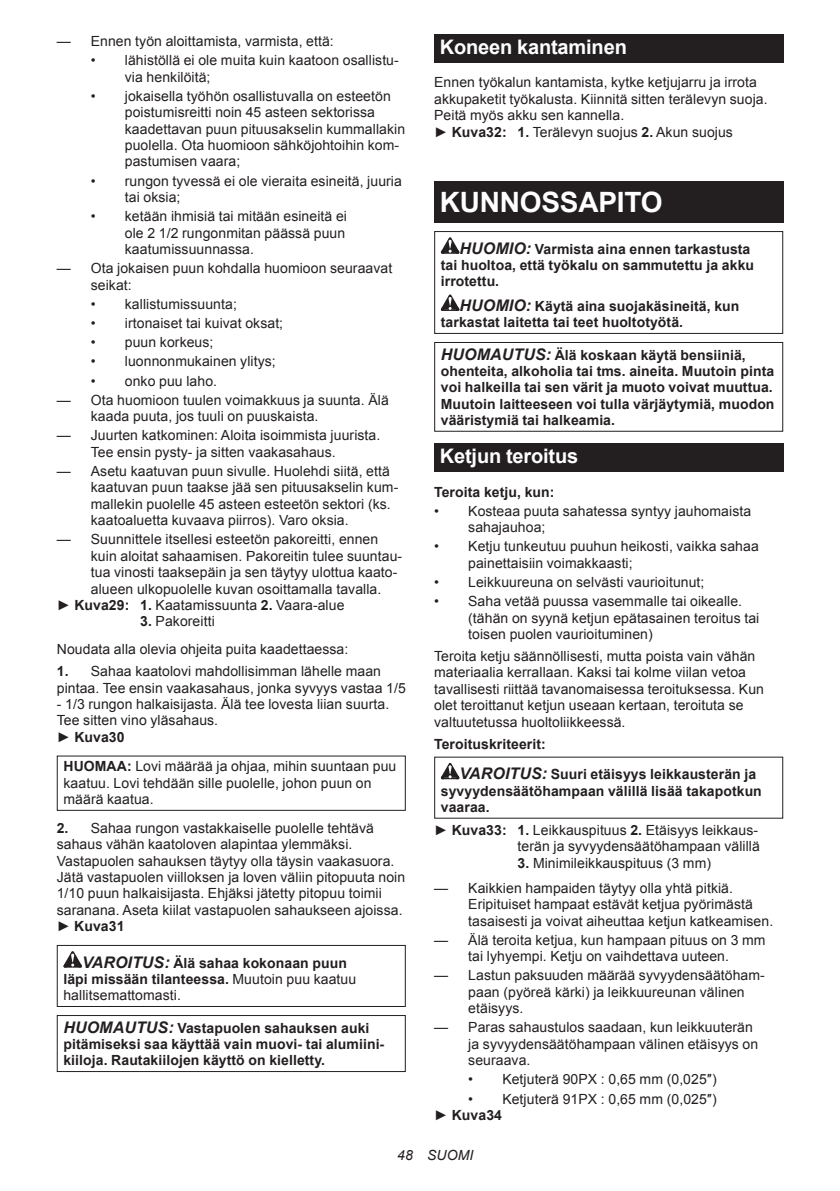
<style>
.page{position:relative;width:840px;height:1191px;background:#fff}
.page>*{position:absolute;margin:0;border:0;box-sizing:border-box;transform-origin:0 0}
.t1{font:700 28px "Arial";letter-spacing:-.01em;color:#fff}
.t2{font:700 20px "Arial";letter-spacing:-.01em;color:#fff}
.t3{font:14px/16.4px "Arial";letter-spacing:.005em;color:#231f20}
.t4{font:700 14px/16.4px "Arial";letter-spacing:.005em;color:#231f20}
.t5{font:italic 14px "Arial";letter-spacing:.005em;color:#231f20}
.s1{font-weight:700}
.s2{font-style:italic;font-size:16px}
.s3{font-weight:400}
</style>
<div class="page">
<div style="left:57px;top:755px;width:348px;height:56px;border:1px solid #231f20"></div>
<svg style="left:63px;top:951px;width:19px;height:16px"></svg>
<div style="left:57px;top:945px;width:348px;height:62px;border:1px solid #231f20"></div>
<div style="left:57px;top:1015px;width:348px;height:57px;border:1px solid #231f20"></div>
<div style="left:434px;top:34px;width:348px;height:29px;background:#231f20"></div>
<div style="left:434px;top:182px;width:348px;height:41px;background:#231f20"></div>
<svg style="left:440px;top:237px;width:19px;height:17px"></svg>
<svg style="left:440px;top:294px;width:19px;height:17px"></svg>
<div style="left:434px;top:231px;width:348px;height:103px;border:1px solid #231f20"></div>
<div style="left:434px;top:342px;width:348px;height:90px;border:1px solid #231f20"></div>
<div style="left:434px;top:443px;width:348px;height:28px;background:#231f20"></div>
<svg style="left:440px;top:763px;width:19px;height:16px"></svg>
<p class="t3" style="left:57px;top:33px;width:278px">— Ennen työn aloittamista, varmista, että:</p>
<p class="t3" style="left:125px;top:52px;width:275px;text-indent:-34px">• lähistöllä ei ole muita kuin kaatoon osallistu&shy;via henkilöitä;</p>
<p class="t3" style="left:125px;top:88px;width:282px;text-indent:-34px">• jokaisella työhön osallistuvalla on esteetön poistumisreitti noin 45 asteen sektorissa kaadettavan puun pituusakselin kummallakin puolella. Ota huomioon sähköjohtoihin kom&shy;pastumisen vaara;</p>
<p class="t3" style="left:125px;top:173px;width:278px;text-indent:-34px">• rungon tyvessä ei ole vieraita esineitä, juuria tai oksia;</p>
<p class="t3" style="left:125px;top:208px;width:223px;text-indent:-34px">• ketään ihmisiä tai mitään esineitä ei ole 2 1/2 rungonmitan päässä puun kaatumissuunnassa.</p>
<p class="t3" style="left:91px;top:260px;width:303px;text-indent:-34px">— Ota jokaisen puun kohdalla huomioon seuraavat seikat:</p>
<p class="t3" style="left:91px;top:296px;width:147px">• kallistumissuunta;</p>
<p class="t3" style="left:91px;top:315px;width:194px">• irtonaiset tai kuivat oksat;</p>
<p class="t3" style="left:91px;top:334px;width:124px">• puun korkeus;</p>
<p class="t3" style="left:91px;top:353px;width:186px">• luonnonmukainen ylitys;</p>
<p class="t3" style="left:91px;top:373px;width:128px">• onko puu laho.</p>
<p class="t3" style="left:91px;top:392px;width:299px;text-indent:-34px">— Ota huomioon tuulen voimakkuus ja suunta. Älä kaada puuta, jos tuuli on puuskaista.</p>
<p class="t3" style="left:91px;top:427px;width:291px;text-indent:-34px">— Juurten katkominen: Aloita isoimmista juurista.<br>Tee ensin pysty- ja sitten vaakasahaus.</p>
<p class="t3" style="left:91px;top:463px;width:309px;text-indent:-34px">— Asetu kaatuvan puun sivulle. Huolehdi siitä, että kaatuvan puun taakse jää sen pituusakselin kum&shy;mallekin puolelle 45 asteen esteetön sektori (ks. kaatoaluetta kuvaava piirros). Varo oksia.</p>
<p class="t3" style="left:57px;top:532px;width:323px">— Suunnittele itsellesi esteetön pakoreitti, ennen</p>
<p class="t3" style="left:91px;top:549px;width:313px">kuin aloitat sahaamisen. Pakoreitin tulee suuntau-</p>
<p class="t3" style="left:91px;top:564px;width:308px">tua vinosti taaksepäin ja sen täytyy ulottua kaato-</p>
<p class="t3" style="left:91px;top:581px;width:292px">alueen ulkopuolelle kuvan osoittamalla tavalla.</p>
<p class="t3" style="left:57px;top:597px;width:289px">► <span class="s1">Kuva29: 1.</span> Kaatamissuunta <span class="s1">2.</span> Vaara-alue</p>
<p class="t3" style="left:57px;top:609px;width:293px;line-height:27.8px;text-indent:83px"><span class="s1">3.</span> Pakoreitti<br>Noudata alla olevia ohjeita puita kaadettaessa:</p>
<p class="t3" style="left:57px;top:664px;width:350px"><span class="s1">1.</span> Sahaa kaatolovi mahdollisimman lähelle maan pintaa. Tee ensin vaakasahaus, jonka syvyys vastaa 1/5</p>
<p class="t3" style="left:57px;top:696px;width:334px">- 1/3 rungon halkaisijasta. Älä tee lovesta liian suurta.<br>Tee sitten vino yläsahaus.<br>► <span class="s1">Kuva30</span></p>
<p class="t3" style="left:63px;top:758px;width:334px"><span class="s1">HUOMAA:</span> Lovi määrää ja ohjaa, mihin suuntaan puu kaatuu. Lovi tehdään sille puolelle, johon puun on määrä kaatua.</p>
<p class="t3" style="left:57px;top:821px;width:350px"><span class="s1">2.</span> Sahaa rungon vastakkaiselle puolelle tehtävä sahaus vähän kaatoloven alapintaa ylemmäksi.<br>Vastapuolen sahauksen täytyy olla täysin vaakasuora.<br>Jätä vastapuolen viilloksen ja loven väliin pitopuuta noin 1/10 puun halkaisijasta. Ehjäksi jätetty pitopuu toimii saranana. Aseta kiilat vastapuolen sahaukseen ajoissa. ► <span class="s1">Kuva31</span></p>
<p class="t4" style="left:63px;top:955px;width:294px;text-indent:19px"><span class="s2">VAROITUS:</span> Älä sahaa kokonaan puun läpi missään tilanteessa. <span class="s3">Muutoin puu kaatuu hallitsemattomasti.</span></p>
<p class="t4" style="left:63px;top:1020px;width:322px"><span class="s2">HUOMAUTUS:</span> Vastapuolen sahauksen auki pitämiseksi saa käyttää vain muovi- tai alumiini&shy;kiiloja. Rautakiilojen käyttö on kielletty.</p>
<h2 class="t2" style="left:439px;top:39px;width:188px">Koneen kantaminen</h2>
<p class="t3" style="left:434px;top:74px;width:335px">Ennen työkalun kantamista, kytke ketjujarru ja irrota akkupaketit työkalusta. Kiinnitä sitten terälevyn suoja.<br>Peitä myös akku sen kannella.<br>► <span class="s1">Kuva32: 1.</span> Terälevyn suojus <span class="s1">2.</span> Akun suojus</p>
<h1 class="t1" style="left:439px;top:191px;width:224px">KUNNOSSAPITO</h1>
<p class="t4" style="left:440px;top:242px;width:314px;text-indent:19px"><span class="s2">HUOMIO:</span> Varmista aina ennen tarkastusta tai huoltoa, että työkalu on sammutettu ja akku irrotettu.</p>
<p class="t4" style="left:440px;top:299px;width:300px;text-indent:19px"><span class="s2">HUOMIO:</span> Käytä aina suojakäsineitä, kun tarkastat laitetta tai teet huoltotyötä.</p>
<p class="t4" style="left:440px;top:347px;width:335px"><span class="s2">HUOMAUTUS:</span> Älä koskaan käytä bensiiniä, ohenteita, alkoholia tai tms. aineita. Muutoin pinta voi halkeilla tai sen värit ja muoto voivat muuttua.<br>Muutoin laitteeseen voi tulla värjäytymiä, muodon vääristymiä tai halkeamia.</p>
<h2 class="t2" style="left:439px;top:448px;width:140px">Ketjun teroitus</h2>
<p class="t4" style="left:434px;top:484px;width:122px">Teroita ketju, kun:</p>
<p class="t3" style="left:468px;top:503px;width:284px;text-indent:-34px">• Kosteaa puuta sahatessa syntyy jauhomaista sahajauhoa;</p>
<p class="t3" style="left:468px;top:538px;width:292px;text-indent:-34px">• Ketju tunkeutuu puuhun heikosti, vaikka sahaa painettaisiin voimakkaasti;</p>
<p class="t3" style="left:434px;top:574px;width:272px">• Leikkuureuna on selvästi vaurioitunut;</p>
<p class="t3" style="left:468px;top:593px;width:292px;text-indent:-34px">• Saha vetää puussa vasemmalle tai oikealle. (tähän on syynä ketjun epätasainen teroitus tai toisen puolen vaurioituminen)</p>
<p class="t3" style="left:434px;top:648px;width:331px">Teroita ketju säännöllisesti, mutta poista vain vähän materiaalia kerrallaan. Kaksi tai kolme viilan vetoa tavallisesti riittää tavanomaisessa teroituksessa. Kun olet teroittanut ketjun useaan kertaan, teroituta se valtuutetussa huoltoliikkeessä.</p>
<p class="t4" style="left:459px;top:729px;width:298px;line-height:30.6px;text-indent:-25px">Teroituskriteerit:<br><span class="s2">VAROITUS:</span> Suuri etäisyys leikkausterän ja</p>
<p class="t4" style="left:440px;top:783px;width:322px">syvyydensäätöhampaan välillä lisää takapotkun vaaraa.</p>
<p class="t3" style="left:434px;top:822px;width:327px;text-align:right">► <span class="s1">Kuva33: 1.</span> Leikkauspituus <span class="s1">2.</span> Etäisyys leikkaus&shy;terän ja syvyydensäätöhampaan välillä</p>
<p class="t3" style="left:517px;top:856px;width:195px"><span class="s1">3.</span> Minimileikkauspituus (3 mm)</p>
<p class="t3" style="left:468px;top:880px;width:306px;text-indent:-34px">— Kaikkien hampaiden täytyy olla yhtä pitkiä.<br>Eripituiset hampaat estävät ketjua pyörimästä tasaisesti ja voivat aiheuttaa ketjun katkeamisen.</p>
<p class="t3" style="left:434px;top:931px;width:332px;text-align:center">— Älä teroita ketjua, kun hampaan pituus on 3 mm tai lyhyempi. Ketju on vaihdettava uuteen.</p>
<p class="t3" style="left:468px;top:968px;width:298px;text-indent:-34px">— Lastun paksuuden määrää syvyydensäätöham&shy;paan (pyöreä kärki) ja leikkuureunan välinen etäisyys.</p>
<p class="t3" style="left:468px;top:1020px;width:291px;text-indent:-34px">— Paras sahaustulos saadaan, kun leikkuuterän ja syvyydensäätöhampaan välinen etäisyys on seuraava.</p>
<p class="t3" style="left:468px;top:1071px;width:250px">• Ketjuterä 90PX : 0,65 mm (0,025″)</p>
<p class="t3" style="left:434px;top:1090px;width:284px;text-indent:34px">• Ketjuterä 91PX : 0,65 mm (0,025″) ► <span class="s1">Kuva34</span></p>
<p class="t5" style="left:397px;top:1147px;width:78px">48 SUOMI</p>
</div>
